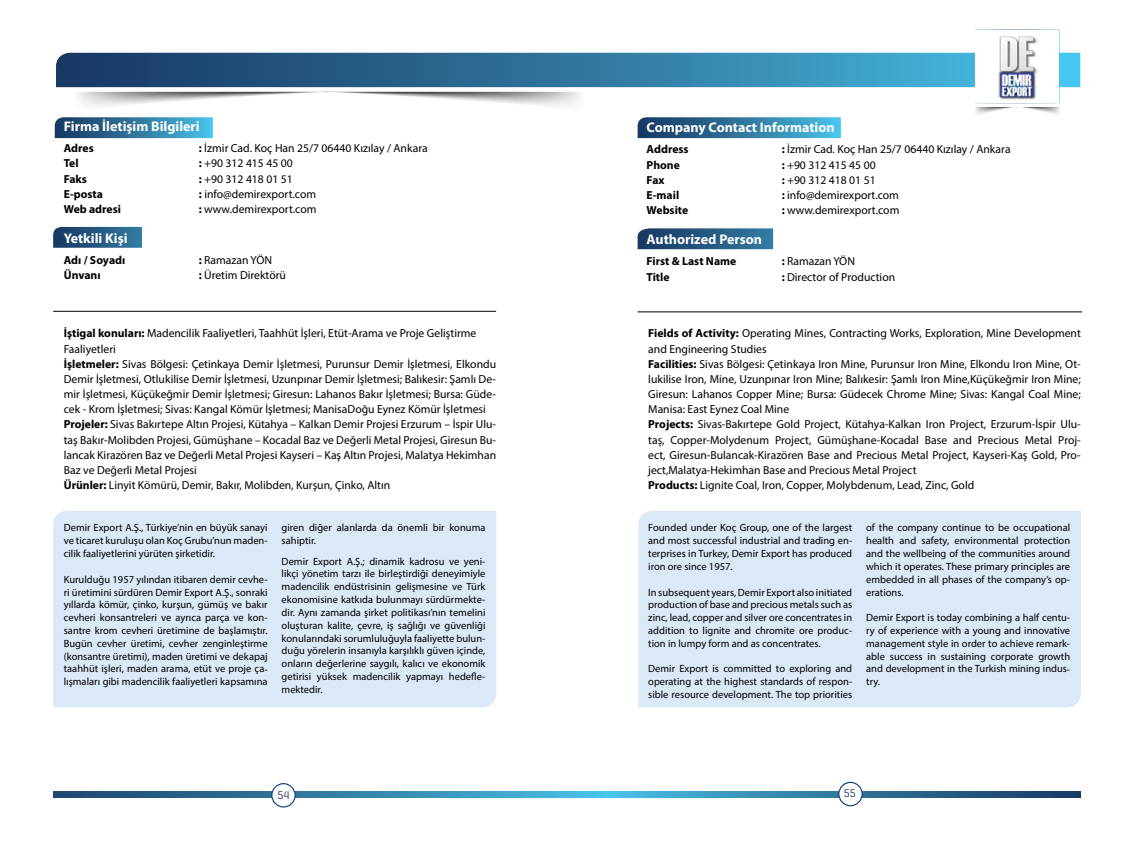
<style>
.page{position:relative;width:1134px;height:851px;background:#fff}
.page>*{position:absolute;margin:0;border:0;box-sizing:border-box;transform-origin:0 0}
.t1{font:700 14px "Myriad Pro";color:#fff}
.t2{font:11.62px/15.1px "Myriad Pro";color:#000}
.t3{font:700 11.62px "Myriad Pro";color:#000}
.t4{font:11.25px "Geogrotesque";color:#1c2d60}
.t5{font:10.5px/12.9px "Myriad Pro";color:#000;text-align:justify}
.s1{font-weight:700}
</style>
<div class="page">
<svg style="left:53px;top:791px;width:1028px;height:6px;background:#317da4"></svg>
<div style="left:839px;top:782px;width:23px;height:23px;background:#fff;border-radius:50%"></div>
<div style="left:838px;top:781px;width:25px;height:25px;border:1px solid #fff;border-radius:50%"></div>
<div style="left:272px;top:783px;width:23px;height:23px;background:#fff;border-radius:50%"></div>
<div style="left:271px;top:783px;width:25px;height:24px;border:1px solid #fff;border-radius:50%"></div>
<svg style="left:55px;top:117px;width:158px;height:21px;background:#347ba1"></svg>
<svg style="left:53px;top:227px;width:89px;height:21px;background:#295c83"></svg>
<div style="left:53px;top:510px;width:443px;height:197px;background:#dbe8f5"></div>
<hr style="left:53px;top:311px;width:443px;height:1px;background:#000">
<img style="left:78px;top:93px;width:220px;height:13px">
<img style="left:354px;top:93px;width:226px;height:13px">
<div style="left:638px;top:510px;width:443px;height:197px;background:#dbe8f5"></div>
<svg style="left:56px;top:53px;width:1024px;height:40px;background:#4a85a6"></svg>
<img style="left:975px;top:107px;width:85px;height:7px">
<div style="left:975px;top:30px;width:84px;height:73px;background:#fff"></div>
<svg style="left:638px;top:117px;width:203px;height:21px;background:#337ba1"></svg>
<svg style="left:638px;top:228px;width:135px;height:21px;background:#2a5d84"></svg>
<hr style="left:638px;top:311px;width:444px;height:1px;background:#000">
<img style="left:998px;top:37px;width:39px;height:63px">
<h1 class="t1" style="left:64px;top:117px;width:137px">Firma İletişim Bilgileri</h1>
<p class="t3" style="left:64px;top:141px;width:31px">Adres</p>
<p class="t2" style="left:199px;top:141px;width:230px"><span class="s1">:</span> İzmir Cad. Koç Han 25/7 06440 Kızılay / Ankara</p>
<p class="t3" style="left:64px;top:156px;width:16px">Tel</p>
<p class="t2" style="left:199px;top:156px;width:95px"><span class="s1">:</span> +90 312 415 45 00</p>
<p class="t3" style="left:64px;top:171px;width:25px">Faks</p>
<p class="t2" style="left:199px;top:171px;width:95px"><span class="s1">:</span> +90 312 418 01 51</p>
<p class="t3" style="left:64px;top:186px;width:41px">E-posta</p>
<p class="t2" style="left:199px;top:186px;width:119px"><span class="s1">:</span> info@demirexport.com</p>
<p class="t3" style="left:64px;top:201px;width:59px">Web adresi</p>
<p class="t2" style="left:199px;top:201px;width:119px"><span class="s1">:</span> www.demirexport.com</p>
<h1 class="t1" style="left:64px;top:229px;width:65px">Yetkili Kişi</h1>
<p class="t3" style="left:64px;top:253px;width:63px">Adı / Soyadı</p>
<p class="t2" style="left:199px;top:252px;width:75px"><span class="s1">:</span> Ramazan YÖN</p>
<p class="t3" style="left:64px;top:268px;width:38px">Ünvanı</p>
<p class="t2" style="left:199px;top:268px;width:89px"><span class="s1">:</span> Üretim Direktörü</p>
<p class="t2" style="left:64px;top:325px;width:434px"><span class="s1">İştigal konuları:</span> Madencilik Faaliyetleri, Taahhüt İşleri, Etüt-Arama ve Proje Geliştirme Faaliyetleri<br><span class="s1">İşletmeler:</span> Sivas Bölgesi: Çetinkaya Demir İşletmesi, Purunsur Demir İşletmesi, Elkondu Demir İşletmesi, Otlukilise Demir İşletmesi, Uzunpınar Demir İşletmesi; Balıkesir: Şamlı De&shy;mir İşletmesi, Küçükeğmir Demir İşletmesi; Giresun: Lahanos Bakır İşletmesi; Bursa: Güde&shy;cek - Krom İşletmesi; Sivas: Kangal Kömür İşletmesi; ManisaDoğu Eynez Kömür İşletmesi <span class="s1">Projeler:</span> Sivas Bakırtepe Altın Projesi, Kütahya – Kalkan Demir Projesi Erzurum – İspir Ulu&shy;taş Bakır-Molibden Projesi, Gümüşhane – Kocadal Baz ve Değerli Metal Projesi, Giresun Bu&shy;lancak Kirazören Baz ve Değerli Metal Projesi Kayseri – Kaş Altın Projesi, Malatya Hekimhan Baz ve Değerli Metal Projesi<br><span class="s1">Ürünler:</span> Linyit Kömürü, Demir, Bakır, Molibden, Kurşun, Çinko, Altın</p>
<p class="t5" style="left:64px;top:521px;width:205px">Demir Export A.Ş., Türkiye’nin en büyük sanayi ve ticaret kuruluşu olan Koç Grubu’nun maden&shy;cilik faaliyetlerini yürüten şirketidir.</p>
<p class="t5" style="left:64px;top:572px;width:205px">Kurulduğu 1957 yılından itibaren demir cevhe&shy;ri üretimini sürdüren Demir Export A.Ş., sonraki yıllarda kömür, çinko, kurşun, gümüş ve bakır cevheri konsantreleri ve ayrıca parça ve kon&shy;santre krom cevheri üretimine de başlamıştır.<br>Bugün cevher üretimi, cevher zenginleştirme (konsantre üretimi), maden üretimi ve dekapaj taahhüt işleri, maden arama, etüt ve proje ça&shy;lışmaları gibi madencilik faaliyetleri kapsamına</p>
<p class="t5" style="left:282px;top:521px;width:205px">giren diğer alanlarda da önemli bir konuma sahiptir.</p>
<p class="t5" style="left:282px;top:554px;width:205px">Demir Export A.Ş.; dinamik kadrosu ve yeni&shy;likçi yönetim tarzı ile birleştirdiği deneyimiyle madencilik endüstrisinin gelişmesine ve Türk ekonomisine katkıda bulunmayı sürdürmekte&shy;dir. Aynı zamanda şirket politikası’nın temelini oluşturan kalite, çevre, iş sağlığı ve güvenliği konularındaki sorumluluğuyla faaliyette bulun&shy;duğu yörelerin insanıyla karşılıklı güven içinde, onların değerlerine saygılı, kalıcı ve ekonomik getirisi yüksek madencilik yapmayı hedefle&shy;mektedir.</p>
<h1 class="t1" style="left:647px;top:119px;width:189px">Company Contact Information</h1>
<p class="t3" style="left:647px;top:142px;width:43px">Address</p>
<p class="t2" style="left:782px;top:142px;width:230px"><span class="s1">:</span> İzmir Cad. Koç Han 25/7 06440 Kızılay / Ankara</p>
<p class="t3" style="left:647px;top:157px;width:35px">Phone</p>
<p class="t2" style="left:782px;top:157px;width:95px"><span class="s1">:</span> +90 312 415 45 00</p>
<p class="t3" style="left:647px;top:172px;width:19px">Fax</p>
<p class="t2" style="left:782px;top:172px;width:95px"><span class="s1">:</span> +90 312 418 01 51</p>
<p class="t3" style="left:647px;top:187px;width:34px">E-mail</p>
<p class="t2" style="left:782px;top:187px;width:119px"><span class="s1">:</span> info@demirexport.com</p>
<p class="t3" style="left:647px;top:202px;width:43px">Website</p>
<p class="t2" style="left:782px;top:202px;width:119px"><span class="s1">:</span> www.demirexport.com</p>
<h1 class="t1" style="left:647px;top:230px;width:117px">Authorized Person</h1>
<p class="t3" style="left:647px;top:254px;width:91px">First &amp; Last Name</p>
<p class="t2" style="left:782px;top:254px;width:75px"><span class="s1">:</span> Ramazan YÖN</p>
<p class="t3" style="left:647px;top:269px;width:24px">Title</p>
<p class="t2" style="left:782px;top:269px;width:115px"><span class="s1">:</span> Director of Production</p>
<p class="t2" style="left:648px;top:325px;width:434px"><span class="s1">Fields of Activity:</span> Operating Mines, Contracting Works, Exploration, Mine Development and Engineering Studies<br><span class="s1">Facilities:</span> Sivas Bölgesi: Çetinkaya Iron Mine, Purunsur Iron Mine, Elkondu Iron Mine, Ot&shy;lukilise Iron, Mine, Uzunpınar Iron Mine; Balıkesir: Şamlı Iron Mine,Küçükeğmir Iron Mine; Giresun: Lahanos Copper Mine; Bursa: Güdecek Chrome Mine; Sivas: Kangal Coal Mine; Manisa: East Eynez Coal Mine<br><span class="s1">Projects:</span> Sivas-Bakırtepe Gold Project, Kütahya-Kalkan Iron Project, Erzurum-İspir Ulu&shy;taş, Copper-Molydenum Project, Gümüşhane-Kocadal Base and Precious Metal Proj&shy;ect, Giresun-Bulancak-Kirazören Base and Precious Metal Project, Kayseri-Kaş Gold, Pro&shy;ject,Malatya-Hekimhan Base and Precious Metal Project<br><span class="s1">Products:</span> Lignite Coal, Iron, Copper, Molybdenum, Lead, Zinc, Gold</p>
<p class="t5" style="left:648px;top:521px;width:205px">Founded under Koç Group, one of the largest and most successful industrial and trading en&shy;terprises in Turkey, Demir Export has produced iron ore since 1957.</p>
<p class="t5" style="left:648px;top:585px;width:205px">In subsequent years, Demir Export also initiated production of base and precious metals such as zinc, lead, copper and silver ore concentrates in addition to lignite and chromite ore produc&shy;tion in lumpy form and as concentrates.</p>
<p class="t5" style="left:648px;top:662px;width:205px">Demir Export is committed to exploring and operating at the highest standards of respon&shy;sible resource development. The top priorities</p>
<p class="t5" style="left:866px;top:521px;width:205px">of the company continue to be occupational health and safety, environmental protection and the wellbeing of the communities around which it operates. These primary principles are embedded in all phases of the company’s op&shy;erations.</p>
<p class="t5" style="left:866px;top:611px;width:205px">Demir Export is today combining a half centu&shy;ry of experience with a young and innovative management style in order to achieve remark&shy;able success in sustaining corporate growth and development in the Turkish mining indus&shy;try.</p>
<p class="t4" style="left:277px;top:787px;width:14px">54</p>
<p class="t4" style="left:844px;top:786px;width:14px">55</p>
</div>
